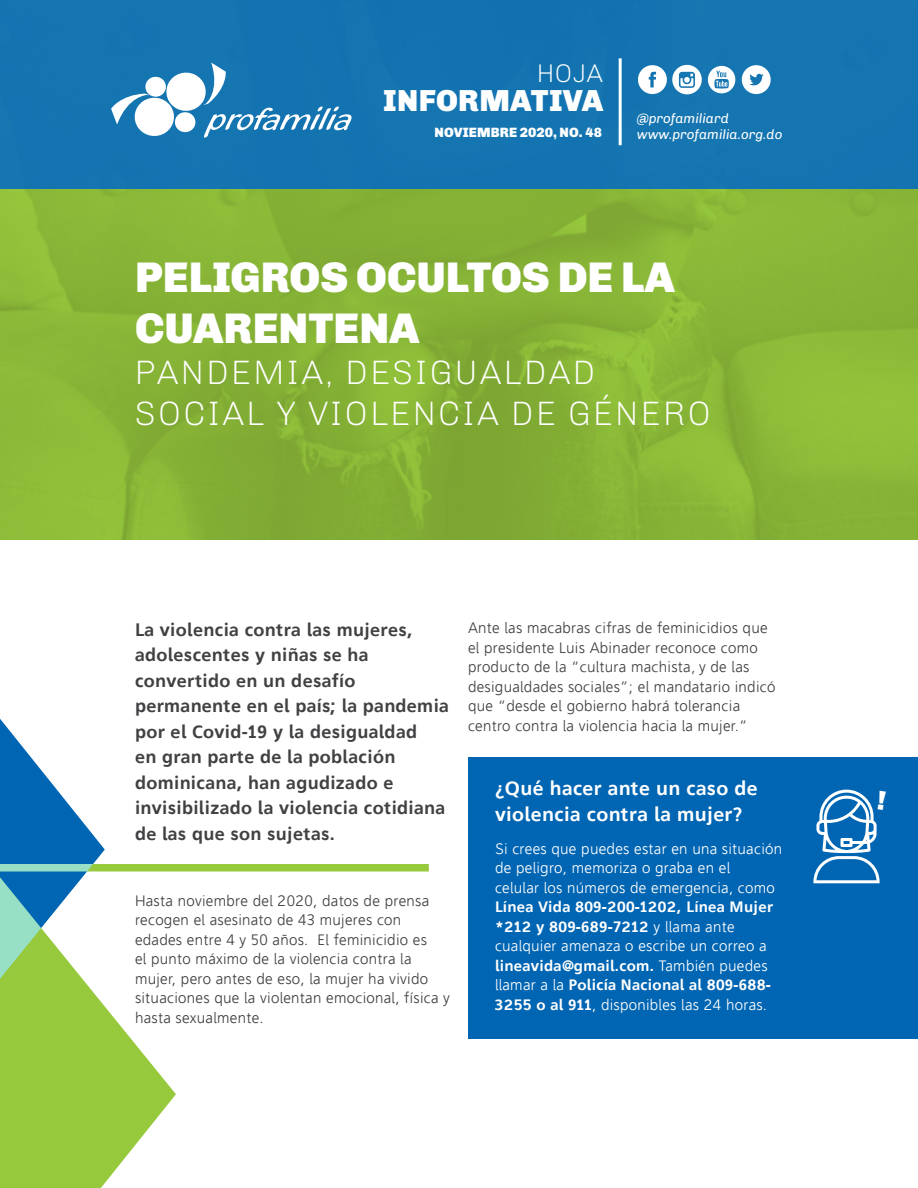
<style>
.page{position:relative;width:918px;height:1188px;background:#fff}
.page>*{position:absolute;margin:0;border:0;box-sizing:border-box;transform-origin:0 0}
.t1{font:900 42.9px/51.4px "Chivo";color:#fff}
.t2{font:300 33.9px/40.7px "Chivo";letter-spacing:.06em;color:#fff}
.t3{font:900 30.45px "Chivo";letter-spacing:.01em;color:#fff}
.t4{font:300 25.65px "Chivo";color:#fff}
.t5{font:19.5px/25.5px "Agan 65";letter-spacing:.02em;color:#fff}
.t6{font:18px/25.5px "Agan 65";letter-spacing:.02em;color:#414042}
.t7{font:15px/19.5px "Agan 45";letter-spacing:.02em;color:#414042}
.t8{font:15px/19.5px "Agan 45";letter-spacing:.02em;color:#fff}
.t9{font:15px/19.5px "Agan 65";letter-spacing:.02em;color:#fff}
.t10{font:italic 13.5px/16.2px "Chivo";color:#fff}
.t11{font:900 13.5px "Chivo";letter-spacing:.01em;color:#fff}
.s1{font-family:"Agan 45"}
.s2{font-family:"Agan 65"}
</style>
<div class="page">
<svg style="left:0;top:189px;width:918px;height:351px;background:#87b436"></svg>
<div style="left:468px;top:757px;width:450px;height:282px;background:#0065b2"></div>
<div style="left:0;top:0;width:918px;height:189px;background:#1474b1"></div>
<svg style="left:0;top:1007px;width:176px;height:181px;fill:#97c93d"></svg>
<svg style="left:0;top:718px;width:105px;height:351px"></svg>
<svg style="left:0;top:864px;width:429px;height:8px;background:#9ace62"></svg>
<hr style="left:619px;top:58px;width:3px;height:87px;background:#fff">
<svg style="left:708px;top:66px;width:27px;height:27px"></svg>
<svg style="left:742px;top:65px;width:29px;height:29px"></svg>
<svg style="left:638px;top:65px;width:64px;height:29px"></svg>
<svg style="left:111px;top:63px;width:241px;height:75px"></svg>
<svg style="left:813px;top:790px;width:67px;height:93px"></svg>
<h3 class="t4" style="left:537px;top:59px;width:68px">HOJA</h3>
<h3 class="t3" style="left:383px;top:82px;width:222px">INFORMATIVA</h3>
<p class="t11" style="left:435px;top:124px;width:169px">NOVIEMBRE 2020, NO. 48</p>
<p class="t10" style="left:637px;top:110px;width:147px">@profamiliard www.profamilia.org.do</p>
<h1 class="t1" style="left:135px;top:251px;width:541px">PELIGROS OCULTOS DE LA<br>CUARENTENA</h1>
<h2 class="t2" style="left:135px;top:352px;width:578px">PANDEMIA, DESIGUALDAD<br>SOCIAL Y VIOLENCIA DE GÉNERO</h2>
<p class="t6" style="left:135px;top:617px;width:315px">La violencia contra las mujeres, adolescentes y niñas se ha convertido en un desafío permanente en el país; la pandemia por el Covid-19 y la desigualdad<br>en gran parte de la población dominicana, han agudizado e invisibilizado la violencia cotidiana de las que son sujetas.</p>
<p class="t7" style="left:135px;top:891px;width:316px">Hasta noviembre del 2020, datos de prensa recogen el asesinato de 43 mujeres con edades entre 4 y 50 años. El feminicidio es<br>el punto máximo de la violencia contra la mujer, pero antes de eso, la mujer ha vivido situaciones que la violentan emocional, física y hasta sexualmente.</p>
<p class="t7" style="left:468px;top:619px;width:309px">Ante las macabras cifras de feminicidios que el presidente Luis Abinader reconoce como producto de la “cultura machista’ y de las desigualdades sociales”; el mandatario indicó que “desde el gobierno habrá tolerancia centro contra la violencia hacia la mujer.”</p>
<h3 class="t5" style="left:495px;top:776px;width:264px">¿Qué hacer ante un caso de violencia contra la mujer?</h3>
<p class="t8" style="left:495px;top:839px;width:289px">Si crees que puedes estar en una situación de peligro, memoriza o graba en el<br>celular los números de emergencia, como</p>
<p class="t9" style="left:495px;top:897px;width:280px">Línea Vida 809-200-1202, Línea Mujer *212 y 809-689-7212 <span class="s1">y llama ante</span></p>
<p class="t8" style="left:495px;top:937px;width:273px">cualquier amenaza o escribe un correo a</p>
<p class="t9" style="left:495px;top:956px;width:277px">lineavida@gmail.com. <span class="s1">También puedes llamar a la</span> Policía Nacional al 809-688-</p>
<p class="t8" style="left:495px;top:995px;width:274px"><span class="s2">3255 o al 911</span>, disponibles las 24 horas.</p>
</div>
